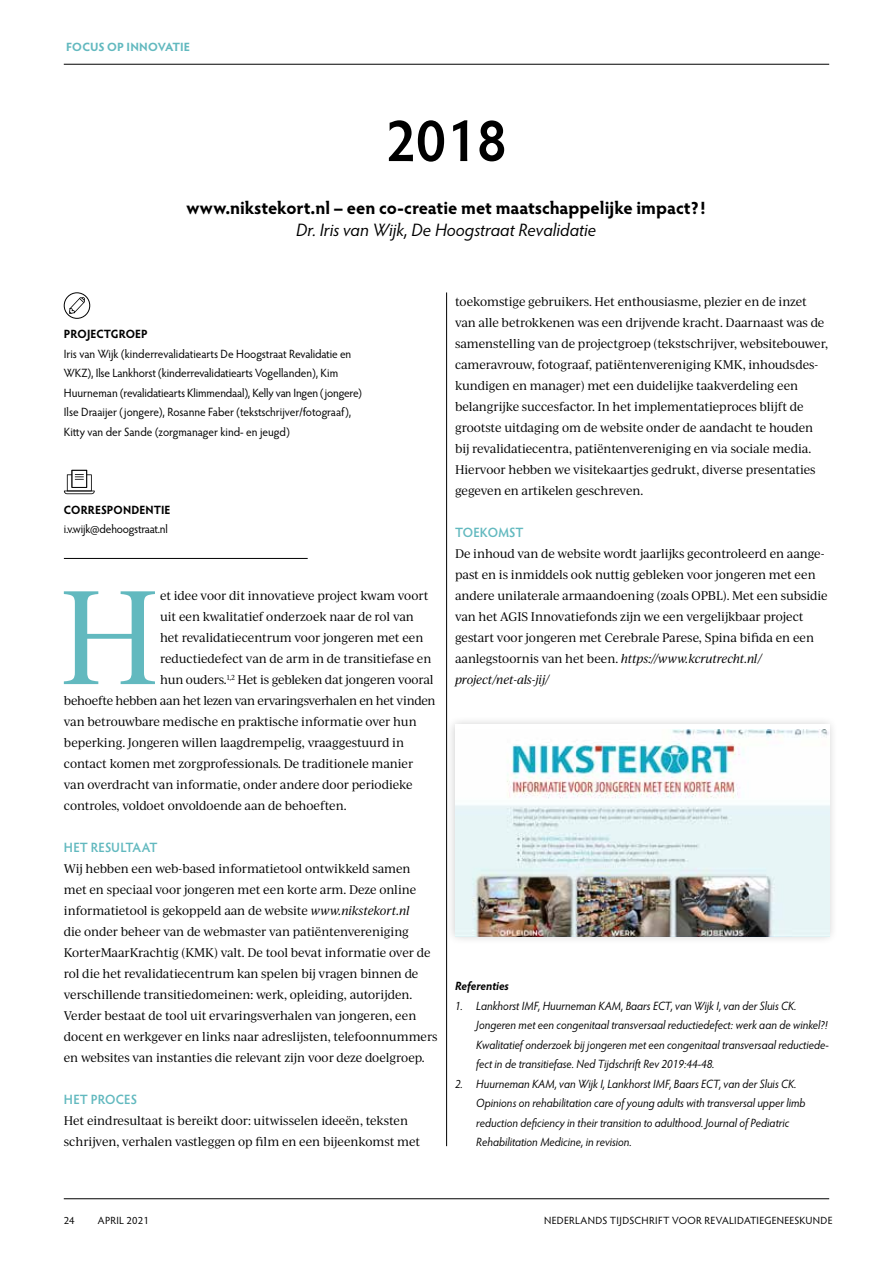
<style>
.page{position:relative;width:893px;height:1263px;background:#fff}
.page>*{position:absolute;margin:0;border:0;box-sizing:border-box;transform-origin:0 0}
.t1{font:127.35px "Ivy Journal";color:#62b9bf;scale:.95 1}
.t2{font:600 60px "Hypatia Sans Pro";color:#000;scale:.95 1}
.t3{font:700 18px "Hypatia Sans Pro";color:#000}
.t4{font:italic 18px "Hypatia Sans Pro";color:#000}
.t5{font:600 13.5px "Hypatia Sans Pro";letter-spacing:.01em;color:#62b9bf;scale:.95 1}
.t6{font:12px/21px "Ivy Journal";letter-spacing:-.01em;color:#000;scale:.95 1}
.t7{font:italic 12px/19.5px "Hypatia Sans Pro";color:#000;scale:.95 1}
.t8{font:12px/19.5px "Hypatia Sans Pro";letter-spacing:-.01em;color:#000;scale:.95 1}
.t9{font:12px "Ivy Journal";letter-spacing:-.03em;color:#000;scale:.95 1}
.t10{font:700 12px "Hypatia Sans Pro";letter-spacing:.005em;color:#000;scale:.95 1}
.t11{font:700 12px "Hypatia Sans Pro";letter-spacing:.01em;color:#62b9bf}
.t12{font:italic 700 12px "Hypatia Sans Pro";letter-spacing:-.005em;color:#000;scale:.95 1}
.t13{font:10.5px "Hypatia Sans Pro";letter-spacing:.02em;color:#000}
.s1{font-style:italic}
</style>
<div class="page">
<hr style="left:64px;top:64px;width:765px;height:1px;background:#000">
<hr style="left:64px;top:1198px;width:765px;height:1px;background:#000">
<svg style="left:69px;top:297px;width:16px;height:17px"></svg>
<div style="left:64px;top:292px;width:26px;height:27px;border:1px solid #000;border-radius:50%"></div>
<svg style="left:64px;top:470px;width:31px;height:24px"></svg>
<hr style="left:64px;top:558px;width:244px;height:1px;background:#000">
<hr style="left:446px;top:292px;width:1px;height:854px;background:#000">
<div style="left:446px;top:715px;width:392px;height:230px;background:#000;opacity:.19"></div>
<div style="left:455px;top:724px;width:374px;height:212px;background:#fff"></div>
<img style="left:455px;top:729px;width:374px;height:207px">
<p class="t11" style="left:66px;top:38px;width:125px">FOCUS OP INNOVATIE</p>
<h2 class="t2" style="left:385px;top:99px;width:130px">2018</h2>
<h3 class="t3" style="left:187px;top:195px;width:521px">www.nikstekort.nl – een co-creatie met maatschappelijke impact?!</h3>
<h3 class="t4" style="left:296px;top:218px;width:302px">Dr. Iris van Wijk, De Hoogstraat Revalidatie</h3>
<p class="t10" style="left:64px;top:326px;width:90px">PROJECTGROEP</p>
<p class="t8" style="left:64px;top:343px;width:315px">Iris van Wijk (kinderrevalidatiearts De Hoogstraat Revalidatie en WKZ), Ilse Lankhorst (kinderrevalidatiearts Vogellanden), Kim Huurneman (revalidatiearts Klimmendaal), Kelly van Ingen (jongere)<br>Ilse Draaijer ( jongere), Rosanne Faber (tekstschrijver/fotograaf), Kitty van der Sande (zorgmanager kind- en jeugd)</p>
<p class="t10" style="left:64px;top:501px;width:114px">CORRESPONDENTIE</p>
<p class="t8" style="left:64px;top:519px;width:111px">i.v.wijk@dehoogstraat.nl</p>
<h1 class="t1" style="left:59px;top:547px;width:108px">H</h1>
<p class="t6" style="left:160px;top:585px;width:284px">et idee voor dit innovatieve project kwam voort</p>
<p class="t6" style="left:160px;top:606px;width:269px">uit een kwalitatief onderzoek naar de rol van</p>
<p class="t6" style="left:160px;top:627px;width:279px">het revalidatiecentrum voor jongeren met een</p>
<p class="t6" style="left:160px;top:648px;width:287px">reductiedefect van de arm in de transitiefase en</p>
<p class="t6" style="left:160px;top:669px;width:289px">hun ouders.<sup>1,2</sup> Het is gebleken dat jongeren vooral</p>
<p class="t9" style="left:64px;top:692px;width:393px">behoefte hebben aan het lezen van ervaringsverhalen en het vinden</p>
<p class="t6" style="left:64px;top:711px;width:373px">van betrouwbare medische en praktische informatie over hun</p>
<p class="t6" style="left:64px;top:732px;width:360px">beperking. Jongeren willen laagdrempelig, vraaggestuurd in</p>
<p class="t6" style="left:64px;top:753px;width:369px">contact komen met zorgprofessionals. De traditionele manier</p>
<p class="t6" style="left:64px;top:774px;width:369px">van overdracht van informatie, onder andere door periodieke</p>
<p class="t6" style="left:64px;top:795px;width:299px">controles, voldoet onvoldoende aan de behoeften.</p>
<p class="t5" style="left:64px;top:838px;width:100px">HET RESULTAAT</p>
<p class="t6" style="left:64px;top:858px;width:395px">Wij hebben een web-based informatietool ontwikkeld samen<br>met en speciaal voor jongeren met een korte arm. Deze online informatietool is gekoppeld aan de website <span class="s1">www.nikstekort.nl<br></span>die onder beheer van de webmaster van patiëntenvereniging KorterMaarKrachtig (KMK) valt. De tool bevat informatie over de rol die het revalidatiecentrum kan spelen bij vragen binnen de verschillende transitiedomeinen: werk, opleiding, autorijden.<br>Verder bestaat de tool uit ervaringsverhalen van jongeren, een docent en werkgever en links naar adreslijsten, telefoonnummers en websites van instanties die relevant zijn voor deze doelgroep.</p>
<p class="t5" style="left:64px;top:1090px;width:79px">HET PROCES</p>
<p class="t6" style="left:64px;top:1110px;width:376px">Het eindresultaat is bereikt door: uitwisselen ideeën, teksten schrijven, verhalen vastleggen op film en een bijeenkomst met</p>
<p class="t6" style="left:455px;top:291px;width:394px">toekomstige gebruikers. Het enthousiasme, plezier en de inzet van alle betrokkenen was een drijvende kracht. Daarnaast was de samenstelling van de projectgroep (tekstschrijver, websitebouwer, cameravrouw, fotograaf, patiëntenvereniging KMK, inhoudsdes&shy;kundigen en manager) met een duidelijke taakverdeling een belangrijke succesfactor. In het implementatieproces blijft de grootste uitdaging om de website onder de aandacht te houden bij revalidatiecentra, patiëntenvereniging en via sociale media.<br>Hiervoor hebben we visitekaartjes gedrukt, diverse presentaties gegeven en artikelen geschreven.</p>
<p class="t5" style="left:455px;top:523px;width:74px">TOEKOMST</p>
<p class="t6" style="left:455px;top:543px;width:394px">De inhoud van de website wordt jaarlijks gecontroleerd en aange&shy;past en is inmiddels ook nuttig gebleken voor jongeren met een andere unilaterale armaandoening (zoals OPBL). Met een subsidie van het AGIS Innovatiefonds zijn we een vergelijkbaar project gestart voor jongeren met Cerebrale Parese, Spina bifida en een aanlegstoornis van het been. <span class="s1">https://www.kcrutrecht.nl/ project/net-als-jij/</span></p>
<p class="t12" style="left:455px;top:977px;width:58px">Referenties</p>
<p class="t7" style="left:476px;top:995px;width:373px;text-indent:-21px">1. Lankhorst IMF, Huurneman KAM, Baars ECT, van Wijk I, van der Sluis CK.<br>Jongeren met een congenitaal transversaal reductiedefect: werk aan de winkel?!<br>Kwalitatief onderzoek bij jongeren met een congenitaal transversaal reductiede&shy;fect in de transitiefase. Ned Tijdschrift Rev 2019:44-48.</p>
<p class="t7" style="left:476px;top:1073px;width:348px;text-indent:-21px">2. Huurneman KAM, van Wijk I, Lankhorst IMF, Baars ECT, van der Sluis CK.<br>Opinions on rehabilitation care of young adults with transversal upper limb reduction deficiency in their transition to adulthood. Journal of Pediatric Rehabilitation Medicine, in revision.</p>
<p class="t13" style="left:64px;top:1213px;width:12px">24</p>
<p class="t13" style="left:98px;top:1213px;width:53px">APRIL 2021</p>
<p class="t13" style="left:544px;top:1213px;width:290px">NEDERLANDS TIJDSCHRIFT VOOR REVALIDATIEGENEESKUNDE</p>
</div>
